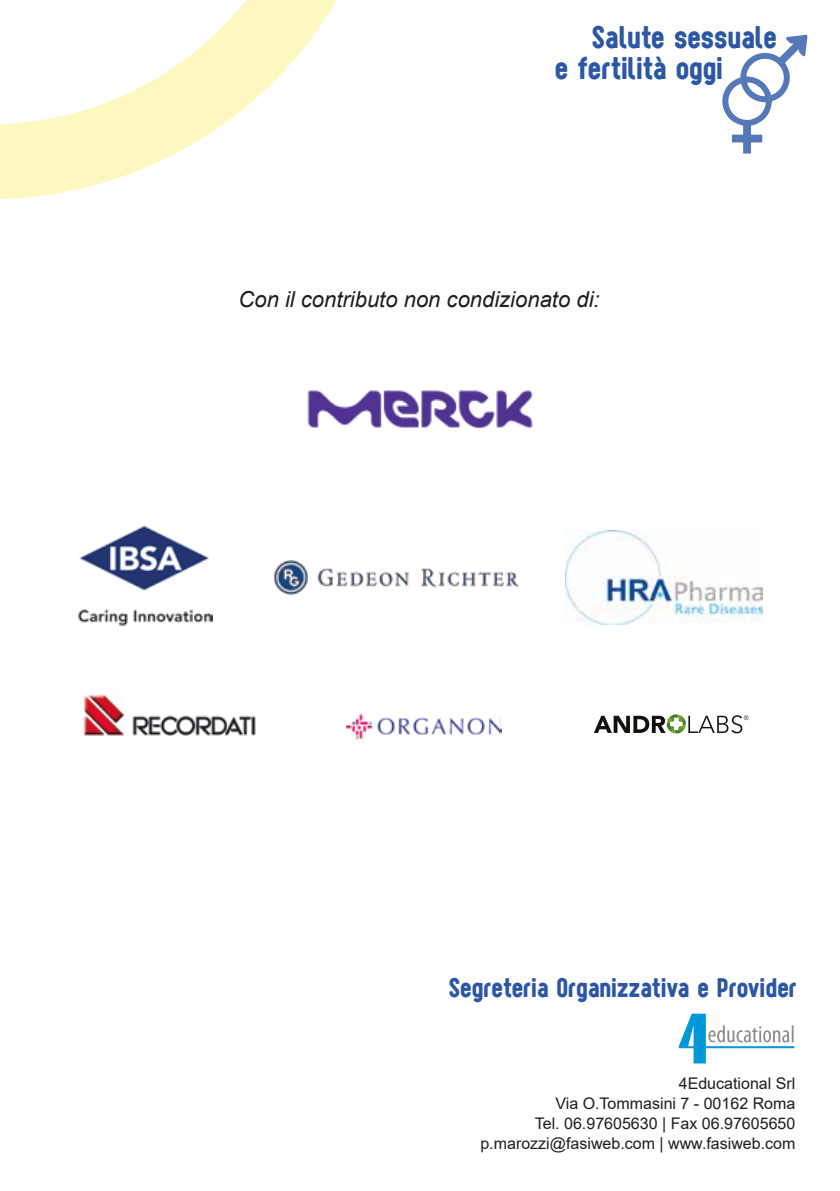
<style>
.page{position:relative;width:840px;height:1191px;background:#fff}
.page>*{position:absolute;margin:0;border:0;box-sizing:border-box;transform-origin:0 0}
.t1{font:32.6px/31.2px "Sugo";color:#2b57a4}
.t2{font:28px "Sugo";color:#2b57a4}
.t3{font:italic 22px "Arial";color:#1d1d1b}
.t4{font:16px/20px "Arial";color:#1d1d1b;text-align:right}
</style>
<div class="page">
<svg style="left:722px;top:35px;width:85px;height:119px"></svg>
<svg style="left:0;top:0;width:337px;height:199px"></svg>
<svg style="left:678px;top:1013px;width:115px;height:50px"></svg>
<img style="left:307px;top:390px;width:226px;height:38px">
<img style="left:78px;top:525px;width:135px;height:101px">
<img style="left:273px;top:560px;width:246px;height:35px">
<img style="left:565px;top:530px;width:196px;height:95px">
<img style="left:83px;top:694px;width:173px;height:42px">
<svg style="left:594px;top:714px;width:154px;height:19px"></svg>
<img style="left:346px;top:714px;width:155px;height:26px">
<h1 class="t1" style="left:554px;top:20px;width:223px;text-indent:37px">Salute sessuale e fertilità oggi</h1>
<h3 class="t3" style="left:238px;top:285px;width:362px">Con il contributo non condizionato di:</h3>
<h2 class="t2" style="left:448px;top:971px;width:349px">Segreteria Organizzativa e Provider</h2>
<p class="t4" style="left:480px;top:1073px;width:316px">4Educational Srl<br>Via O.Tommasini 7 - 00162 Roma<br>Tel. 06.97605630 | Fax 06.97605650 p.marozzi@fasiweb.com | www.fasiweb.com</p>
</div>
